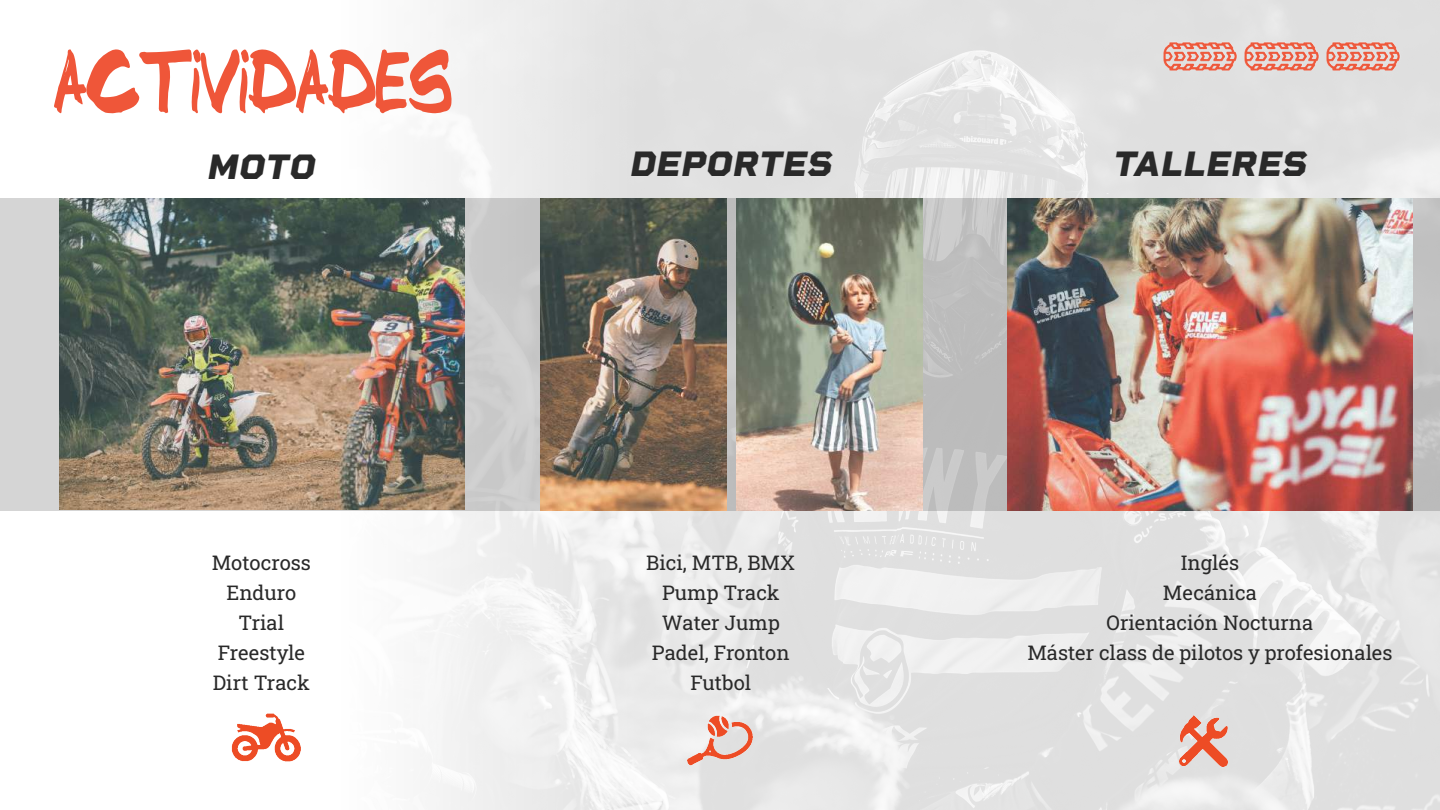
<style>
.page{position:relative;width:1440px;height:810px;background:#fff}
.page>*{position:absolute;margin:0;border:0;box-sizing:border-box;transform-origin:0 0}
.t1{font:63.75px "Beer Font";color:#ef5639}
.t2{font:italic 800 36px "Rigid Square";letter-spacing:-.005em;color:#292929}
.t3{font:20.25px/30px "Roboto Slab";color:#292929;text-align:center}
</style>
<div class="page">
<img style="left:428px;top:0;width:1012px;height:810px">
<svg style="left:0;top:198px;width:1440px;height:313px;background:#c7c7c7"></svg>
<img style="left:59px;top:198px;width:405px;height:311px">
<img style="left:540px;top:198px;width:186px;height:313px">
<img style="left:737px;top:198px;width:186px;height:313px">
<img style="left:1008px;top:198px;width:405px;height:313px">
<img style="left:231px;top:713px;width:70px;height:49px">
<img style="left:670px;top:699px;width:100px;height:84px">
<img style="left:1154px;top:699px;width:99px;height:84px">
<img style="left:1162px;top:38px;width:76px;height:37px">
<img style="left:1244px;top:38px;width:75px;height:37px">
<img style="left:1325px;top:38px;width:76px;height:37px">
<h1 class="t1" style="left:54px;top:43px;width:399px">ACTIVIDADES</h1>
<h2 class="t2" style="left:208px;top:145px;width:110px">MOTO</h2>
<h2 class="t2" style="left:630px;top:142px;width:204px">DEPORTES</h2>
<h2 class="t2" style="left:1113px;top:142px;width:196px">TALLERES</h2>
<p class="t3" style="left:212px;top:547px;width:101px">Motocross<br>Enduro<br>Trial<br>Freestyle<br>Dirt Track</p>
<p class="t3" style="left:646px;top:547px;width:151px">Bici, MTB, BMX<br>Pump Track<br>Water Jump<br>Padel, Fronton<br>Futbol</p>
<p class="t3" style="left:1027px;top:547px;width:367px">Inglés<br>Mecánica<br>Orientación Nocturna<br>Máster class de pilotos y profesionales</p>
</div>
